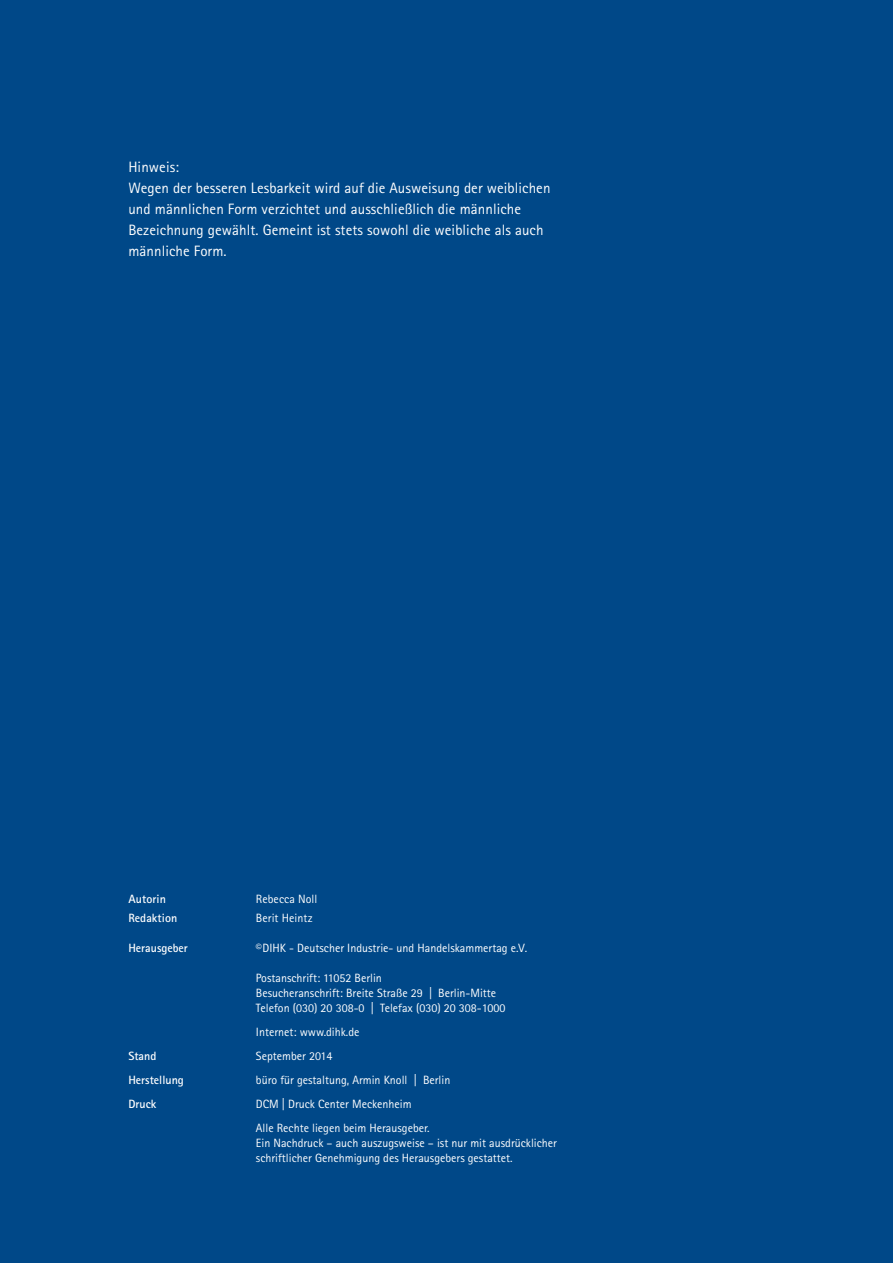
<style>
.page{position:relative;width:893px;height:1263px;background:#004888}
.page>*{position:absolute;margin:0;border:0;box-sizing:border-box;transform-origin:0 0}
.t1{font:15px/21px "Rotis Sans Serif Std";letter-spacing:.005em;color:#fff}
.t2{font:12px/15px "Rotis Sans Serif Std";color:#fff}
.t3{font:700 12px "Rotis Sans Serif Std";color:#fff}
</style>
<div class="page">
<p class="t1" style="left:128px;top:157px;width:424px">Hinweis:<br>Wegen der besseren Lesbarkeit wird auf die Ausweisung der weiblichen und männlichen Form verzichtet und ausschließlich die männliche Bezeichnung gewählt. Gemeint ist stets sowohl die weibliche als auch männliche Form.</p>
<p class="t3" style="left:128px;top:891px;width:39px">Autorin</p>
<p class="t2" style="left:256px;top:891px;width:63px">Rebecca Noll</p>
<p class="t3" style="left:128px;top:910px;width:50px">Redaktion</p>
<p class="t2" style="left:256px;top:911px;width:58px">Berit Heintz</p>
<p class="t3" style="left:128px;top:940px;width:61px">Herausgeber</p>
<p class="t2" style="left:256px;top:941px;width:273px">©DIHK - Deutscher Industrie- und Handelskammertag e.V.</p>
<p class="t2" style="left:256px;top:971px;width:251px">Postanschrift: 11052 Berlin<br>Besucheranschrift: Breite Straße 29 | Berlin-Mitte<br>Telefon (030) 20 308-0 | Telefax (030) 20 308-1000</p>
<p class="t2" style="left:256px;top:1025px;width:105px">Internet: www.dihk.de</p>
<p class="t3" style="left:128px;top:1048px;width:30px">Stand</p>
<p class="t2" style="left:256px;top:1049px;width:78px">September 2014</p>
<p class="t3" style="left:128px;top:1072px;width:57px">Herstellung</p>
<p class="t2" style="left:256px;top:1073px;width:196px">büro für gestaltung, Armin Knoll | Berlin</p>
<p class="t3" style="left:128px;top:1096px;width:30px">Druck</p>
<p class="t2" style="left:256px;top:1092px;width:175px;line-height:24px">DCM | Druck Center Meckenheim<br>Alle Rechte liegen beim Herausgeber.</p>
<p class="t2" style="left:256px;top:1136px;width:303px">Ein Nachdruck – auch auszugsweise – ist nur mit ausdrücklicher schriftlicher Genehmigung des Herausgebers gestattet.</p>
</div>
